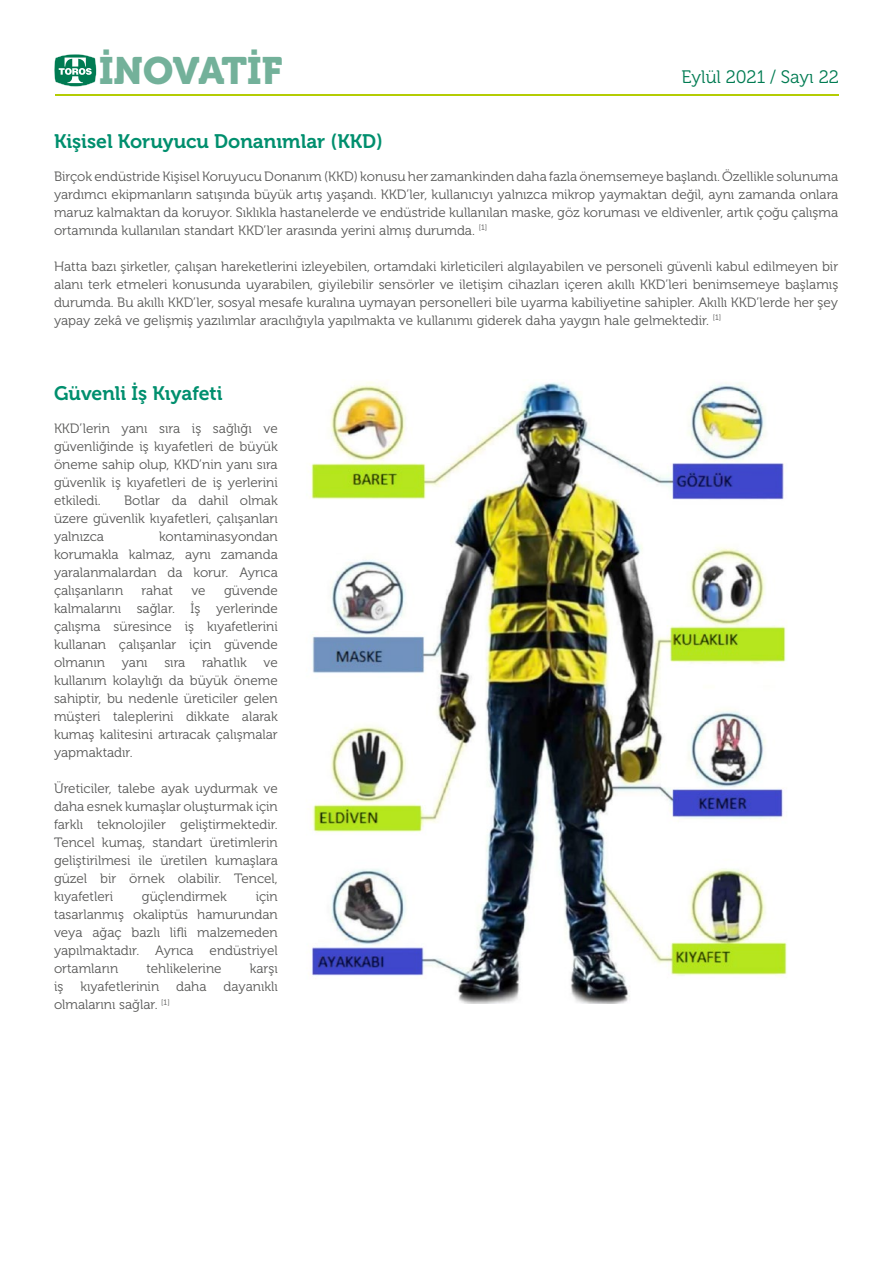
<style>
.page{position:relative;width:893px;height:1263px;background:#fff}
.page>*{position:absolute;margin:0;border:0;box-sizing:border-box;transform-origin:0 0}
.t1{font:37.95px "Museo 900";color:#73b19a}
.t2{font:19.5px "Museo 700";color:#008f6e}
.t3{font:18px "Museo 300";color:#007b52}
.t4{font:13.5px/18px "Museo 300";color:#575756;text-align:justify}
</style>
<div class="page">
<svg style="left:54px;top:54px;width:43px;height:33px"></svg>
<hr style="left:55px;top:94px;width:783px;height:2px;background:#b4cc04">
<img style="left:308px;top:382px;width:479px;height:622px">
<h1 class="t1" style="left:99px;top:49px;width:185px">İNOVATİF</h1>
<h3 class="t3" style="left:681px;top:67px;width:159px">Eylül 2021 / Sayı 22</h3>
<h2 class="t2" style="left:54px;top:130px;width:330px">Kişisel Koruyucu Donanımlar (KKD)</h2>
<p class="t4" style="left:54px;top:168px;width:786px">Birçok endüstride Kişisel Koruyucu Donanım (KKD) konusu her zamankinden daha fazla önemsemeye başlandı. Özellikle solunuma yardımcı ekipmanların satışında büyük artış yaşandı. KKD’ler, kullanıcıyı yalnızca mikrop yaymaktan değil, aynı zamanda onlara maruz kalmaktan da koruyor. Sıklıkla hastanelerde ve endüstride kullanılan maske, göz koruması ve eldivenler, artık çoğu çalışma ortamında kullanılan standart KKD’ler arasında yerini almış durumda. <sup>[1]</sup></p>
<p class="t4" style="left:54px;top:258px;width:786px">Hatta bazı şirketler, çalışan hareketlerini izleyebilen, ortamdaki kirleticileri algılayabilen ve personeli güvenli kabul edilmeyen bir alanı terk etmeleri konusunda uyarabilen, giyilebilir sensörler ve iletişim cihazları içeren akıllı KKD’leri benimsemeye başlamış durumda. Bu akıllı KKD’ler, sosyal mesafe kuralına uymayan personelleri bile uyarma kabiliyetine sahipler. Akıllı KKD’lerde her şey yapay zekâ ve gelişmiş yazılımlar aracılığıyla yapılmakta ve kullanımı giderek daha yaygın hale gelmektedir. <sup>[1]</sup></p>
<h2 class="t2" style="left:54px;top:382px;width:170px">Güvenli İş Kıyafeti</h2>
<p class="t4" style="left:54px;top:420px;width:225px">KKD’lerin yanı sıra iş sağlığı ve güvenliğinde iş kıyafetleri de büyük öneme sahip olup, KKD’nin yanı sıra güvenlik iş kıyafetleri de iş yerlerini etkiledi.</p>
<p class="t4" style="left:54px;top:492px;width:225px;text-indent:70px">Botlar da dahil olmak üzere güvenlik kıyafetleri, çalışanları yalnızca</p>
<p class="t4" style="left:54px;top:528px;width:225px;text-indent:105px">kontaminasyondan korumakla kalmaz, aynı zamanda yaralanmalardan da korur. Ayrıca çalışanların</p>
<p class="t4" style="left:54px;top:582px;width:225px;text-indent:170px">güvende kalmalarını sağlar. İş yerlerinde çalışma süresince iş kıyafetlerini kullanan çalışanlar için güvende olmanın yanı sıra rahatlık ve kullanım kolaylığı da büyük öneme sahiptir, bu nedenle üreticiler gelen müşteri taleplerini dikkate alarak kumaş kalitesini artıracak çalışmalar yapmaktadır.</p>
<p class="t4" style="left:54px;top:779px;width:225px">Üreticiler, talebe ayak uydurmak ve daha esnek kumaşlar oluşturmak için farklı teknolojiler geliştirmektedir.<br>Tencel kumaş, standart üretimlerin geliştirilmesi ile üretilen kumaşlara güzel bir örnek olabilir. Tencel, kıyafetleri</p>
<p class="t4" style="left:142px;top:582px;width:33px">rahat</p>
<p class="t4" style="left:191px;top:582px;width:16px">ve</p>
<p class="t4" style="left:54px;top:887px;width:225px;text-indent:202px">için tasarlanmış okaliptüs hamurundan veya ağaç bazlı lifli malzemeden yapılmaktadır. Ayrıca endüstriyel ortamların</p>
<p class="t4" style="left:142px;top:887px;width:86px">güçlendirmek</p>
<p class="t4" style="left:146px;top:959px;width:77px">tehlikelerine</p>
<p class="t4" style="left:250px;top:959px;width:29px">karşı</p>
<p class="t4" style="left:54px;top:977px;width:11px">iş</p>
<p class="t4" style="left:80px;top:977px;width:80px">kıyafetlerinin</p>
<p class="t4" style="left:176px;top:977px;width:32px">daha</p>
<p class="t4" style="left:224px;top:977px;width:56px">dayanıklı</p>
<p class="t4" style="left:54px;top:995px;width:117px">olmalarını sağlar. <sup>[1]</sup></p>
</div>
